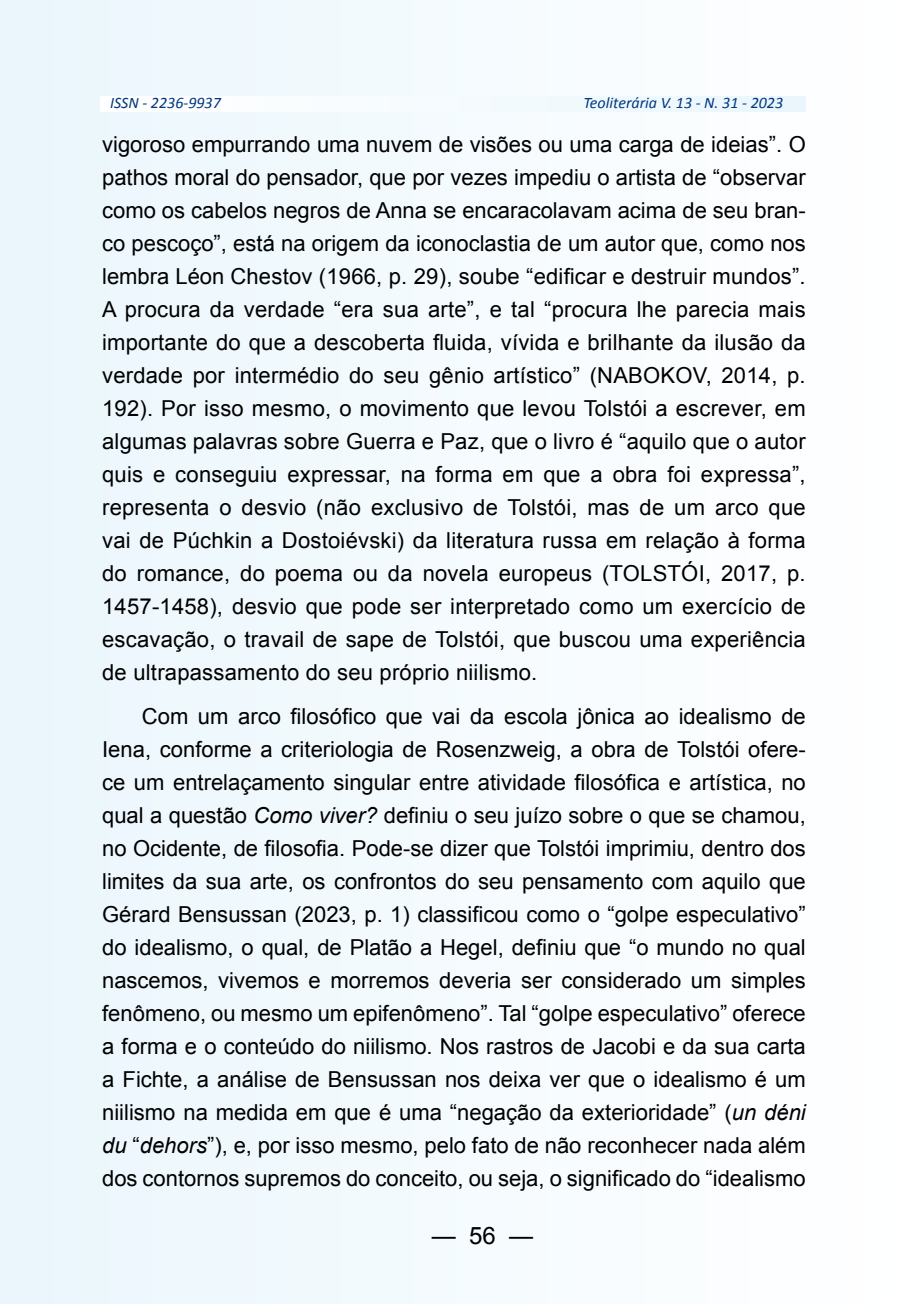
<style>
.page{position:relative;width:908px;height:1304px;background:#fff}
.page>*{position:absolute;margin:0;border:0;box-sizing:border-box;transform-origin:0 0}
.t1{font:24px "Arial";color:#000}
.t2{font:22px/33px "Arial";letter-spacing:.005em;color:#000;text-align:justify}
.t3{font:italic 16px "Calibri";color:#003882}
.s1{font-style:italic}
</style>
<div class="page">
<div style="left:0;top:0;width:907px;height:1304px;background:#f4fbfe"></div>
<p class="t3" style="left:110px;top:92px;width:112px">ISSN - 2236-9937</p>
<p class="t3" style="left:583px;top:92px;width:201px">Teoliterária V. 13 - N. 31 - 2023</p>
<p class="t2" style="left:102px;top:128px;width:704px">vigoroso empurrando uma nuvem de visões ou uma carga de ideias”. O pathos moral do pensador, que por vezes impediu o artista de “observar como os cabelos negros de Anna se encaracolavam acima de seu bran&shy;co pescoço”, está na origem da iconoclastia de um autor que, como nos lembra Léon Chestov (1966, p. 29), soube “edificar e destruir mundos”.<br>A procura da verdade “era sua arte”, e tal “procura lhe parecia mais importante do que a descoberta fluida, vívida e brilhante da ilusão da verdade por intermédio do seu gênio artístico” (NABOKOV, 2014, p.<br>192). Por isso mesmo, o movimento que levou Tolstói a escrever, em algumas palavras sobre Guerra e Paz, que o livro é “aquilo que o autor quis e conseguiu expressar, na forma em que a obra foi expressa”, representa o desvio (não exclusivo de Tolstói, mas de um arco que vai de Púchkin a Dostoiévski) da literatura russa em relação à forma do romance, do poema ou da novela europeus (TOLSTÓI, 2017, p.<br>1457-1458), desvio que pode ser interpretado como um exercício de escavação, o travail de sape de Tolstói, que buscou uma experiência de ultrapassamento do seu próprio niilismo.</p>
<p class="t2" style="left:102px;top:700px;width:704px;text-indent:40px">Com um arco filosófico que vai da escola jônica ao idealismo de Iena, conforme a criteriologia de Rosenzweig, a obra de Tolstói ofere&shy;ce um entrelaçamento singular entre atividade filosófica e artística, no qual a questão <span class="s1">Como viver?</span> definiu o seu juízo sobre o que se chamou, no Ocidente, de filosofia. Pode-se dizer que Tolstói imprimiu, dentro dos limites da sua arte, os confrontos do seu pensamento com aquilo que Gérard Bensussan (2023, p. 1) classificou como o “golpe especulativo” do idealismo, o qual, de Platão a Hegel, definiu que “o mundo no qual nascemos, vivemos e morremos deveria ser considerado um simples fenômeno, ou mesmo um epifenômeno”. Tal “golpe especulativo” oferece a forma e o conteúdo do niilismo. Nos rastros de Jacobi e da sua carta a Fichte, a análise de Bensussan nos deixa ver que o idealismo é um niilismo na medida em que é uma “negação da exterioridade” (<span class="s1">un déni du</span> “<span class="s1">dehors</span>”), e, por isso mesmo, pelo fato de não reconhecer nada além dos contornos supremos do conceito, ou seja, o significado do “idealismo</p>
<p class="t1" style="left:431px;top:1219px;width:103px">— 56 —</p>
</div>
